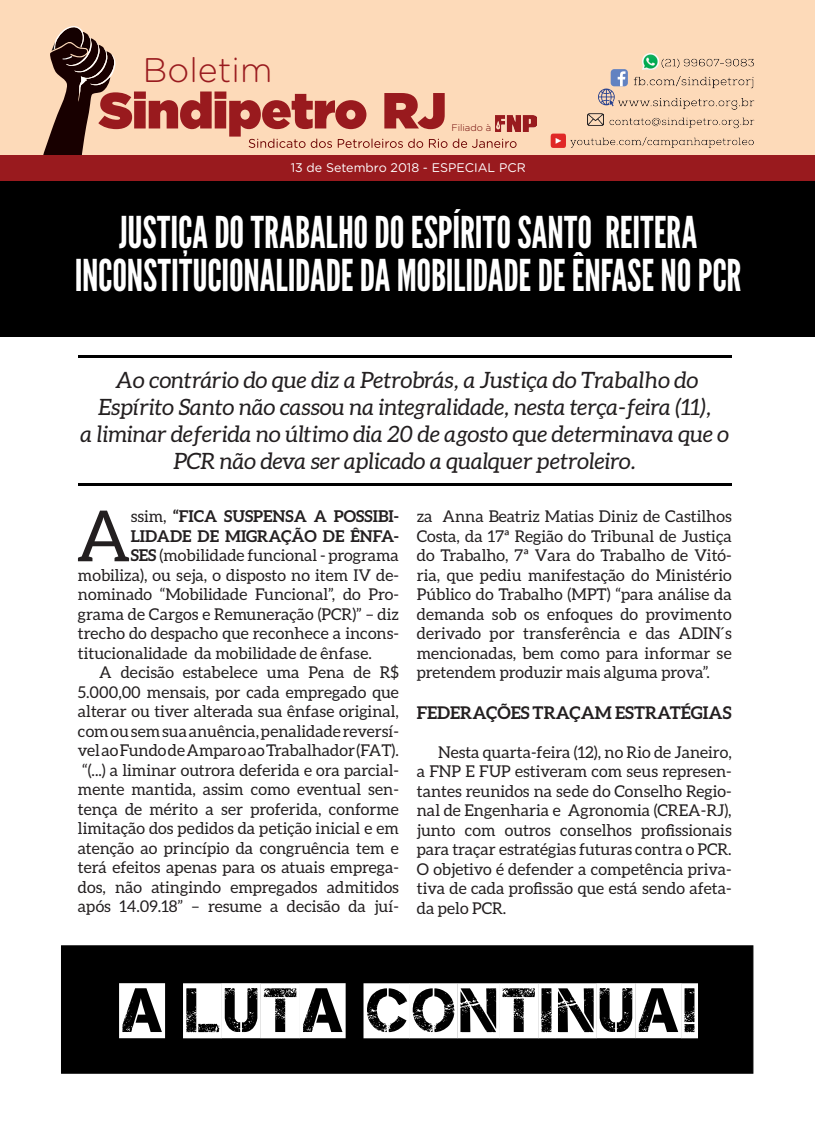
<style>
.page{position:relative;width:815px;height:1134px;background:#fff}
.page>*{position:absolute;margin:0;border:0;box-sizing:border-box;transform-origin:0 0}
.texto{font:70.62px "Aleo";color:#231f20}
.texto-2{font:62.5px "Captureit 2";color:#fff}
.TEXTOS{font:43.75px "League Gothic";letter-spacing:-.005em;color:#fff;scale:.95 1}
.t1{font:300 34.12px "Gotham Rounded";color:#991a1e}
.texto-3{font:italic 22.5px/27px "Aleo";color:#231f20;text-align:center}
.texto-4{font:700 17.5px "Aleo";color:#231f20}
.texto-5{font:16.25px/19.5px "Aleo";color:#231f20;text-align:justify}
.texto-6{font:700 16.25px "Aleo";color:#231f20}
.t2{font:12.5px "Gotham Rounded";color:#fff}
.t3{font:300 9.62px "Gotham Rounded";color:#6c0101}
.s1{font-weight:400}
.s2{font-weight:700}
</style>
<div class="page">
<div style="left:61px;top:945px;width:692px;height:129px;background:#000;border:1px solid #000"></div>
<div style="left:0;top:181px;width:815px;height:156px;background:#000"></div>
<div style="left:0;top:0;width:815px;height:171px;background:#fddab9"></div>
<svg style="left:551px;top:134px;width:203px;height:14px"></svg>
<div style="left:573px;top:113px;width:194px;height:17px;background:#231f20;opacity:.44"></div>
<img style="left:587px;top:113px;width:16px;height:14px">
<svg style="left:598px;top:58px;width:157px;height:52px"></svg>
<div style="left:654px;top:54px;width:113px;height:17px;background:#231f20;opacity:.44"></div>
<img style="left:643px;top:54px;width:15px;height:15px">
<svg style="left:43px;top:26px;width:474px;height:129px"></svg>
<img style="left:496px;top:116px;width:40px;height:15px">
<div style="left:0;top:155px;width:815px;height:26px;background:#991a1e"></div>
<hr style="left:78px;top:356px;width:654px;height:2px;background:#000">
<hr style="left:78px;top:483px;width:654px;height:2px;background:#000">
<p class="t1" style="left:143px;top:48px;width:131px">Boletim</p>
<p class="t3" style="left:451px;top:121px;width:41px">Filiado à</p>
<p class="t2" style="left:291px;top:159px;width:236px">13 de Setembro 2018 - ESPECIAL PCR</p>
<p class="TEXTOS" style="left:119px;top:208px;width:610px">JUSTIÇA DO TRABALHO DO ESPÍRITO SANTO REITERA</p>
<p class="TEXTOS" style="left:75px;top:250px;width:703px">INCONSTITUCIONALIDADE DA MOBILIDADE DE ÊNFASE NO PCR</p>
<p class="texto-3" style="left:116px;top:366px;width:584px">Ao contrário do que diz a Petrobrás, a Justiça do Trabalho do</p>
<p class="texto-3" style="left:98px;top:393px;width:614px">Espírito Santo não cassou na integralidade, nesta terça-feira (11),</p>
<p class="texto-3" style="left:80px;top:420px;width:650px">a liminar deferida no último dia 20 de agosto que determinava que o<br>PCR não deva ser aplicado a qualquer petroleiro.</p>
<p class="texto-5" style="left:417px;top:506px;width:316px">za Anna Beatriz Matias Diniz de Castilhos Costa, da 17ª Região do Tribunal de Justiça do Trabalho, 7ª Vara do Trabalho de Vitó&shy;ria, que pediu manifestação do Ministério Público do Trabalho (MPT) “para análise da demanda sob os enfoques do provimento derivado por transferência e das ADIN´s mencionadas, bem como para informar se pretendem produzir mais alguma prova”.</p>
<p class="texto-4" style="left:417px;top:702px;width:316px">FEDERAÇÕES TRAÇAM ESTRATÉGIAS</p>
<p class="texto-5" style="left:417px;top:742px;width:316px;text-indent:21px">Nesta quarta-feira (12), no Rio de Janeiro, a FNP E FUP estiveram com seus represen&shy;tantes reunidos na sede do Conselho Regio&shy;nal de Engenharia e Agronomia (CREA-RJ), junto com outros conselhos profissionais para traçar estratégias futuras contra o PCR.<br>O objetivo é defender a competência priva&shy;tiva de cada profissão que está sendo afeta&shy;da pelo PCR.</p>
<p class="texto" style="left:76px;top:496px;width:56px">A</p>
<p class="texto-6" style="left:131px;top:507px;width:270px"><span class="s1">ssim,</span> “FICA SUSPENSA A POSSIBI-</p>
<p class="texto-6" style="left:131px;top:526px;width:270px">LIDADE DE MIGRAÇÃO DE ÊNFA-</p>
<p class="texto-5" style="left:131px;top:545px;width:270px"><span class="s2">SES</span> (mobilidade funcional - programa</p>
<p class="texto-5" style="left:78px;top:565px;width:323px">mobiliza), ou seja, o disposto no item IV de-</p>
<p class="texto-5" style="left:78px;top:584px;width:323px">nominado “Mobilidade Funcional”, do Pro-</p>
<p class="texto-5" style="left:78px;top:604px;width:322px">grama de Cargos e Remuneração (PCR)” – diz</p>
<p class="texto-5" style="left:78px;top:623px;width:323px">trecho do despacho que reconhece a incons-</p>
<p class="texto-5" style="left:78px;top:643px;width:295px">titucionalidade da mobilidade de ênfase.</p>
<p class="texto-5" style="left:78px;top:662px;width:323px;text-indent:21px">A decisão estabelece uma Pena de R$ 5.000,00 mensais, por cada empregado que alterar ou tiver alterada sua ênfase original, com ou sem sua anuência, penalidade reversí&shy;vel ao Fundo de Amparo ao Trabalhador (FAT). “(...) a liminar outrora deferida e ora parcial&shy;mente mantida, assim como eventual sen&shy;tença de mérito a ser proferida, conforme limitação dos pedidos da petição inicial e em atenção ao princípio da congruência tem e terá efeitos apenas para os atuais emprega&shy;dos, não atingindo empregados admitidos após 14.09.18” – resume a decisão da juí-</p>
<p class="texto-2" style="left:119px;top:982px;width:580px">A LUTA CONTINUA!</p>
</div>
